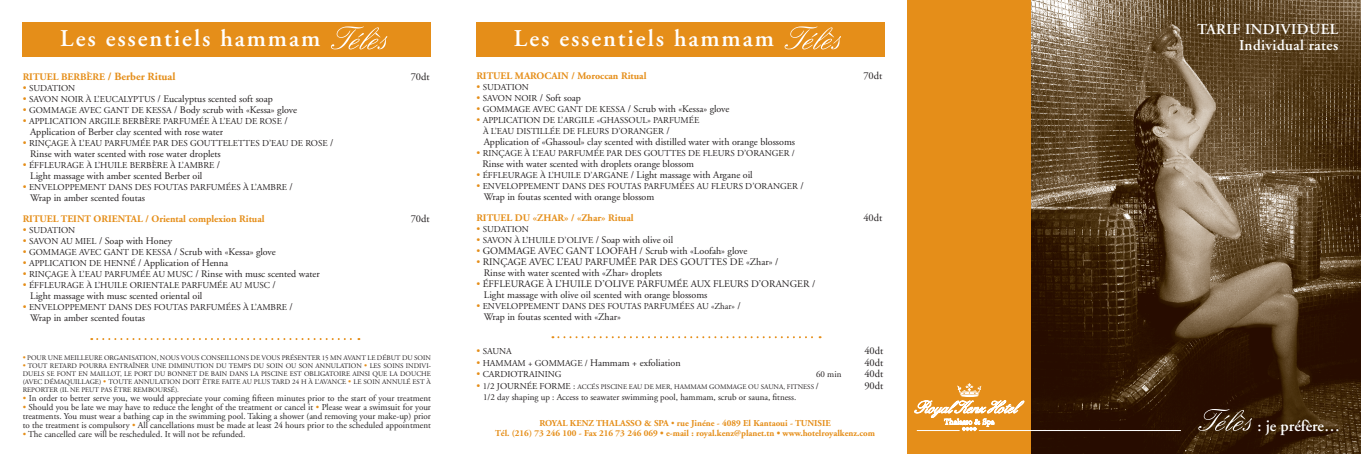
<style>
.page{position:relative;width:1361px;height:454px;background:#fff}
.page>*{position:absolute;margin:0;border:0;box-sizing:border-box;transform-origin:0 0}
.t1{font:600 24px "Adobe Garamond";letter-spacing:.08em;color:#fff}
.t2{font:600 16px "Adobe Garamond";color:#fff}
.t3{font:600 15px "Adobe Garamond";letter-spacing:.03em;color:#fff}
.t4{font:10.5px "Adobe Garamond";color:#231f20}
.t5{font:10px "Adobe Garamond";color:#231f20}
.t6{font:700 10px "Adobe Garamond";color:#e58e19}
.t7{font:9px/9px "Adobe Garamond";color:#231f20;text-align:justify}
.t8{font:700 9px "Adobe Garamond";color:#e58e19}
.t9{font:7px/8px "Adobe Garamond";color:#231f20;text-align:justify}
.s1{font-size:11px}
.s2{font-size:10px;color:#e58e19}
.s3{color:#e58e19}
.s4{font-size:9px}
.s5{font-size:10px}
.s6{font-size:8px;color:#e58e19}
.s7{font-weight:400}
</style>
<div class="page">
<div style="left:907px;top:0;width:454px;height:454px;background:#e58e19"></div>
<img style="left:1031px;top:0;width:330px;height:453px">
<div style="left:23px;top:23px;width:408px;height:34px;background:#e58e19"></div>
<div style="left:476px;top:23px;width:408px;height:34px;background:#e58e19"></div>
<svg style="left:331px;top:26px;width:56px;height:23px"></svg>
<svg style="left:784px;top:26px;width:57px;height:23px"></svg>
<svg style="left:552px;top:336px;width:268px;height:2px"></svg>
<svg style="left:91px;top:338px;width:268px;height:2px"></svg>
<hr style="left:979px;top:430px;width:202px;height:1px;background:#fff">
<hr style="left:917px;top:430px;width:42px;height:1px;background:#fff">
<svg style="left:1198px;top:409px;width:54px;height:21px"></svg>
<svg style="left:914px;top:383px;width:110px;height:47px"></svg>
<hr style="left:960px;top:394px;width:18px;height:3px;background:#fff;border-radius:50%">
<p class="t1" style="left:60px;top:25px;width:261px">Les essentiels hammam</p>
<p class="t1" style="left:514px;top:25px;width:261px">Les essentiels hammam</p>
<p class="t6" style="left:23px;top:71px;width:154px">Rituel Berbère <span class="s1">/ Berber Ritual</span></p>
<p class="t4" style="left:411px;top:71px;width:21px">70DT</p>
<p class="t7" style="left:23px;top:83px;width:54px"><span class="s2">•</span> SUDATION</p>
<p class="t5" style="left:23px;top:93px;width:252px"><span class="s3">•</span> <span class="s4">SAVON NOIR À L’EUCALYPTUS</span> / EUCALYPTUS SCENTED SOFT SOAP</p>
<p class="t5" style="left:23px;top:104px;width:276px"><span class="s3">•</span> <span class="s4">GOMMAGE AVEC GANT DE KESSA</span> / BODY SCRUB WITH «KESSA» GLOVE</p>
<p class="t7" style="left:23px;top:116px;width:266px"><span class="s2">•</span> APPLICATION ARGILE BERBÈRE PARFUMÉE À L’EAU DE ROS E <span class="s5">/</span></p>
<p class="t5" style="left:30px;top:126px;width:195px">APPLICATION OF BERBER CLAY SCENTED WITH ROSE WATER</p>
<p class="t7" style="left:23px;top:138px;width:312px"><span class="s2">•</span> RINÇAGE À L’EAU PARFUMÉE PAR DES G OUTTELETTES D’EAU DE ROS E <span class="s5">/</span></p>
<p class="t5" style="left:30px;top:148px;width:192px">RINSE WITH WATER SCENTED WITH ROSE WATER DROPLETS</p>
<p class="t7" style="left:23px;top:160px;width:199px"><span class="s2">•</span> ÉFFLEURAGE À L’HUILE BERBÈRE À L’AMBRE <span class="s5">/</span></p>
<p class="t5" style="left:30px;top:170px;width:174px">LIGHT MASSAGE WITH AMBER SCENTED BERBER OIL</p>
<p class="t7" style="left:23px;top:182px;width:272px"><span class="s2">•</span> ENVELOPPEMENT DANS DES FOUTAS PARFUMÉES À L’AMBRE <span class="s5">/</span></p>
<p class="t5" style="left:30px;top:192px;width:116px">WRAP IN AMBER SCENTED FOUTAS</p>
<p class="t6" style="left:23px;top:213px;width:243px">Rituel teint oriental / Oriental complexion Ritual</p>
<p class="t4" style="left:411px;top:213px;width:21px">70DT</p>
<p class="t7" style="left:23px;top:225px;width:54px"><span class="s2">•</span> SUDATION</p>
<p class="t5" style="left:23px;top:235px;width:151px"><span class="s3">•</span> <span class="s4">SAVON AU MIEL</span> / SOAP WITH HONEY</p>
<p class="t7" style="left:23px;top:247px;width:255px"><span class="s2">•</span> GOMMAGE AVEC GANT DE KESSA <span class="s5">/ SCRUB WITH «KESSA» GLOVE</span></p>
<p class="t5" style="left:23px;top:257px;width:207px"><span class="s3">•</span> <span class="s4">APPLICATION DE HENNÉ</span> / APPLICATION OF HENNA</p>
<p class="t7" style="left:23px;top:269px;width:299px"><span class="s2">•</span> RINÇAGE À L’EAU PARFUMÉE AU MUS C <span class="s5">/ RINSE WITH MUSC SCENTED WATER</span></p>
<p class="t7" style="left:23px;top:280px;width:255px"><span class="s2">•</span> ÉFFLEURAGE À L’HUILE ORIENTALE PARFUMÉE AU MUS C <span class="s5">/</span></p>
<p class="t5" style="left:30px;top:290px;width:174px">LIGHT MASSAGE WITH MUSC SCENTED ORIENTAL OIL</p>
<p class="t7" style="left:23px;top:302px;width:272px"><span class="s2">•</span> ENVELOPPEMENT DANS DES FOUTAS PARFUMÉES À L’AMBRE <span class="s5">/</span></p>
<p class="t5" style="left:30px;top:312px;width:116px">WRAP IN AMBER SCENTED FOUTAS</p>
<p class="t9" style="left:23px;top:353px;width:410px"><span class="s6">•</span> POUR UNE MEILLEURE ORGANISATION, NOUS VOUS CONSEILLONS DE VOUS PRÉSENTER 15 MN AVANT LE DÉBUT DU S OIN</p>
<p class="t9" style="left:23px;top:361px;width:410px"><span class="s6">•</span> TOUT RETARD POURRA ENTRAÎNER UNE DIMINUTION DU TEMPS DU S OIN OU S ON ANNULATION <span class="s6">•</span> LES S OINS INDIVI-DUELS SE FONT EN MAILLOT, LE PORT DU BONNET DE BAIN DANS LA PIS CINE EST OBLIGATOIRE AINS I QUE LA DOUCHE (AVEC DÉMAQUILLAGE) <span class="s6">•</span> TOUTE ANNULATION DOIT ÊTRE FAITE AU PLUS TARD 24 H À L’AVANCE <span class="s6">•</span> LE S OIN ANNULÉ EST À REPORTER (IL NE PEUT PAS ÊTRE REMBOURS É).</p>
<p class="t7" style="left:23px;top:393px;width:410px"><span class="s3">•</span> IN ORDER TO BETTER SERVE YOU, WE WOULD APPRECIATE YOUR COMING FIFTEEN MINUTES PRIOR TO THE START OF YOUR TREATMENT</p>
<p class="t7" style="left:23px;top:402px;width:410px"><span class="s3">•</span> SHOULD YOU BE LATE WE MAY HAVE TO REDUCE THE LENGHT OF THE TREATMENT OR CANCEL IT <span class="s3">•</span> PLEASE WEAR A SWIMSUIT FOR YOUR TREATMENTS. YOU MUST WEAR A BATHING CAP IN THE SWIMMING POOL. TAKING A SHOWER (AND REMOVING YOUR MAKE-UP) PRIOR TO THE TREATMENT IS COMPULSORY <span class="s3">•</span> ALL CANCELLATIONS MUST BE MADE AT LEAST 24 HOURS PRIOR TO THE SCHEDULED APPOINTMENT</p>
<p class="t7" style="left:23px;top:429px;width:224px"><span class="s3">•</span> THE CANCELLED CARE WILL BE RESCHEDULED. IT WILL NOT BE REFUNDED.</p>
<p class="t6" style="left:476px;top:71px;width:172px">Rituel Marocain / Moroccan Ritual</p>
<p class="t4" style="left:863px;top:70px;width:21px">70DT</p>
<p class="t7" style="left:476px;top:83px;width:54px"><span class="s2">•</span> SUDATION</p>
<p class="t7" style="left:476px;top:94px;width:106px"><span class="s2">•</span> SAVON NOIR <span class="s5">/ SOFT SOAP</span></p>
<p class="t7" style="left:476px;top:105px;width:255px"><span class="s2">•</span> GOMMAGE AVEC GANT DE KESSA <span class="s5">/ SCRUB WITH «KESSA» GLOVE</span></p>
<p class="t7" style="left:476px;top:116px;width:224px"><span class="s2">•</span> APPLICATION DE L’ARGILE «GHASS OUL» PARFUMÉE</p>
<p class="t7" style="left:483px;top:127px;width:188px">À L’EAU DISTILLÉE DE FLEURS D’ORANGER <span class="s5">/</span></p>
<p class="t5" style="left:484px;top:137px;width:313px">APPLICATION OF «GHASSOUL» CLAY SCENTED WITH DISTILLED WATER WITH ORANGE BLOSSOMS</p>
<p class="t7" style="left:476px;top:149px;width:320px"><span class="s2">•</span> RINÇAGE À L’EAU PARFUMÉE PAR DES G OUTTES DE FLEURS D’ORANGER /</p>
<p class="t5" style="left:482px;top:159px;width:213px">RINSE WITH WATER SCENTED WITH DROPLETS ORANGE BLOSSOM</p>
<p class="t7" style="left:476px;top:171px;width:278px"><span class="s2">•</span> ÉFFLEURAGE À L’HUILE D’ARGANE <span class="s5">/ LIGHT MASSAGE WITH ARGANE OIL</span></p>
<p class="t7" style="left:476px;top:182px;width:329px"><span class="s2">•</span> ENVELOPPEMENT DANS DES FOUTAS PARFUMÉES AU FLEURS D’ORANGER <span class="s5">/</span></p>
<p class="t5" style="left:484px;top:192px;width:172px">WRAP IN FOUTAS SCENTED WITH ORANGE BLOSSOM</p>
<p class="t6" style="left:476px;top:213px;width:159px">Rituel du «ZHAR» / «Zhar» Ritual</p>
<p class="t4" style="left:863px;top:212px;width:21px">40DT</p>
<p class="t7" style="left:476px;top:225px;width:54px"><span class="s2">•</span> SUDATION</p>
<p class="t7" style="left:476px;top:236px;width:198px"><span class="s2">•</span> SAVON À L’HUILE D’OLIVE <span class="s5">/ SOAP WITH OLIVE OIL</span></p>
<p class="t5" style="left:476px;top:246px;width:128px"><span class="s3">•</span> GOMMAGE AVEC GANT LOOFAH</p>
<p class="t5" style="left:639px;top:246px;width:109px">/ SCRUB WITH «LOOFAH» GLOVE</p>
<p class="t5" style="left:476px;top:257px;width:303px"><span class="s3">•</span> RINÇAGE AVEC L’EAU PARFUMÉE PAR DES G OUTTES DE «ZHAR» /</p>
<p class="t5" style="left:484px;top:268px;width:180px">RINSE WITH WATER SCENTED WITH «ZHAR» DROPLETS</p>
<p class="t5" style="left:476px;top:279px;width:340px"><span class="s3">•</span> ÉFFLEURAGE À L’HUILE D’OLIVE PARFUMÉE AUX FLEURS D’ORANGER /</p>
<p class="t5" style="left:484px;top:290px;width:225px">LIGHT MASSAGE WITH OLIVE OIL SCENTED WITH ORANGE BLOSSOMS</p>
<p class="t7" style="left:476px;top:302px;width:266px"><span class="s2">•</span> ENVELOPPEMENT DANS DES FOUTAS PARFUMÉES AU «ZHAR» <span class="s5">/</span></p>
<p class="t5" style="left:484px;top:312px;width:139px">WRAP IN FOUTAS SCENTED WITH «ZHAR»</p>
<p class="t7" style="left:476px;top:347px;width:37px"><span class="s2">•</span> SAUNA</p>
<p class="t4" style="left:864px;top:345px;width:21px">40DT</p>
<p class="t5" style="left:476px;top:357px;width:206px"><span class="s3">•</span> <span class="s4">HAMMAM + GOMMAGE /</span> HAMMAM + EXFOLIATION</p>
<p class="t4" style="left:864px;top:356px;width:21px">40DT</p>
<p class="t7" style="left:476px;top:370px;width:84px"><span class="s2">•</span> CARDIOTRAINING</p>
<p class="t7" style="left:816px;top:370px;width:27px">60 MIN</p>
<p class="t4" style="left:864px;top:368px;width:21px">40DT</p>
<p class="t9" style="left:476px;top:382px;width:344px"><span class="s2">•</span> <span class="s4">1/2 JOURNÉE FORME :</span> ACCÉS PIS CINE EAU DE MER, HAMMAM GOMMAGE OU SAUNA, FITNESS <span class="s4">/</span></p>
<p class="t4" style="left:864px;top:379px;width:21px">90DT</p>
<p class="t7" style="left:483px;top:393px;width:315px">1/2 DAY SHAPING UP : ACCESS TO SEAWATER SWIMMING POOL, HAMMAM, SCRUB OR SAUNA, FITNESS.</p>
<p class="t8" style="left:539px;top:418px;width:293px">Royal Kenz Thalasso &amp; Spa <span class="s7">•</span> rue Jinéne - 4089 El Kantaoui - Tunisie</p>
<p class="t8" style="left:495px;top:428px;width:382px">Tél. (216) 73 246 100 - Fax 216 73 246 069 • e-mail : royal.kenz@planet.tn • www.hotelroyalkenz.com</p>
<p class="t3" style="left:1197px;top:21px;width:138px">Tarif individuel</p>
<p class="t3" style="left:1239px;top:37px;width:101px">Individual rates</p>
<p class="t2" style="left:1257px;top:417px;width:84px">: je préfère…</p>
</div>
